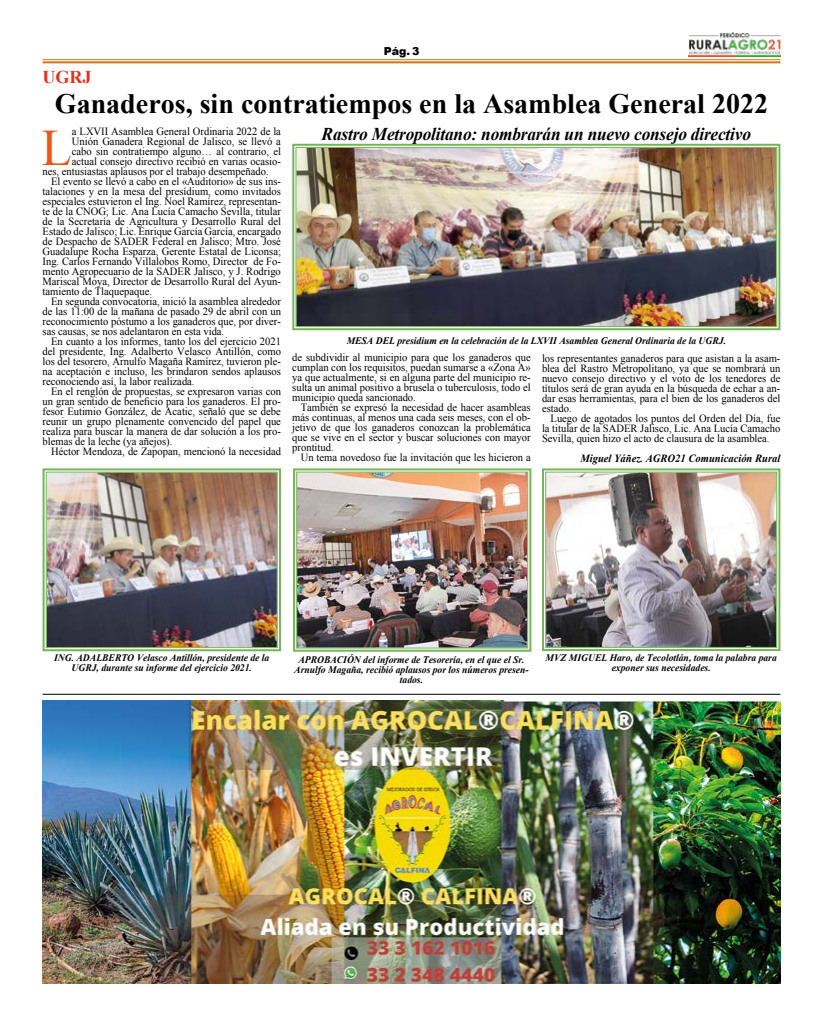
<style>
.page{position:relative;width:823px;height:1012px;background:#fff}
.page>*{position:absolute;margin:0;border:0;box-sizing:border-box;transform-origin:0 0}
.t1{font:51.2px "Times New Roman";color:#ea5813}
.t2{font:700 28px "Times New Roman";color:#000}
.t3{font:italic 700 18px "Times New Roman";letter-spacing:-.01em;color:#000;scale:.96 1}
.t4{font:700 18px "Times New Roman";color:#e6301f}
.t5{font:11px/10px "Times New Roman";color:#000;text-align:justify;scale:.96 1}
.t6{font:italic 700 11px "Times New Roman";color:#000;scale:.96 1}
.t7{font:900 11px "Arial";color:#000}
.t8{font:italic 700 10px/10px "Times New Roman";color:#000;text-align:center;scale:.96 1}
</style>
<div class="page">
<hr style="left:43px;top:59px;width:737px;height:1px;background:#d87211">
<hr style="left:43px;top:61px;width:737px;height:2px;background:#d87211">
<svg style="left:688px;top:56px;width:92px;height:1px"></svg>
<img style="left:688px;top:32px;width:92px;height:24px">
<img style="left:292px;top:143px;width:489px;height:188px">
<div style="left:295px;top:147px;width:481px;height:180px;border:1px solid #75b558"></div>
<hr style="left:43px;top:694px;width:737px;height:1px;background:#000">
<img style="left:43px;top:700px;width:737px;height:283px">
<img style="left:42px;top:468px;width:239px;height:184px">
<div style="left:46px;top:472px;width:231px;height:176px;border:1px solid #75b558"></div>
<img style="left:293px;top:468px;width:239px;height:184px">
<div style="left:296px;top:472px;width:231px;height:176px;border:1px solid #75b558"></div>
<img style="left:542px;top:468px;width:239px;height:184px">
<div style="left:545px;top:472px;width:231px;height:176px;border:1px solid #75b558"></div>
<p class="t7" style="left:383px;top:43px;width:37px">Pág. 3</p>
<h2 class="t2" style="left:55px;top:84px;width:714px">Ganaderos, sin contratiempos en la Asamblea General 2022</h2>
<h1 class="t1" style="left:42px;top:114px;width:32px">L</h1>
<p class="t5" style="left:72px;top:126px;width:219px">a LXVII Asamblea General Ordinaria 2022 de la</p>
<h3 class="t4" style="left:43px;top:64px;width:15px">UGR</h3>
<h3 class="t4" style="left:83px;top:64px;width:10px">J</h3>
<h3 class="t3" style="left:321px;top:121px;width:448px">Rastro Metropolitano: nombrarán un nuevo consejo directivo</h3>
<p class="t5" style="left:72px;top:136px;width:219px">Unión Ganadera Regional de Jalisco, se llevó a</p>
<p class="t5" style="left:72px;top:146px;width:219px">cabo sin contratiempo alguno… al contrario, el</p>
<p class="t5" style="left:72px;top:156px;width:219px">actual consejo directivo recibió en varias ocasio-</p>
<p class="t5" style="left:43px;top:166px;width:237px">nes, entusiastas aplausos por el trabajo desempeñado.</p>
<p class="t5" style="left:51px;top:176px;width:241px">El evento se llevó a cabo en el «Auditorio» de sus ins-</p>
<p class="t5" style="left:43px;top:186px;width:250px">talaciones y en la mesa del presídium, como invitados</p>
<p class="t5" style="left:43px;top:196px;width:250px">especiales estuvieron el Ing. Noel Ramírez, representan-</p>
<p class="t5" style="left:43px;top:206px;width:250px">te de la CNOG; Lic. Ana Lucía Camacho Sevilla, titular</p>
<p class="t5" style="left:43px;top:216px;width:250px">de la Secretaría de Agricultura y Desarrollo Rural del</p>
<p class="t5" style="left:43px;top:226px;width:250px">Estado de Jalisco; Lic. Enrique García García, encargado</p>
<p class="t5" style="left:43px;top:236px;width:250px">de Despacho de SADER Federal en Jalisco; Mtro. José</p>
<p class="t5" style="left:43px;top:246px;width:250px">Guadalupe Rocha Esparza, Gerente Estatal de Liconsa;</p>
<p class="t5" style="left:43px;top:256px;width:250px">Ing. Carlos Fernando Villalobos Romo, Director de Fo-</p>
<p class="t5" style="left:43px;top:266px;width:250px">mento Agropecuario de la SADER Jalisco, y J. Rodrigo</p>
<p class="t5" style="left:43px;top:276px;width:250px">Mariscal Moya, Director de Desarrollo Rural del Ayun-</p>
<p class="t5" style="left:43px;top:286px;width:115px">tamiento de Tlaquepaque.</p>
<p class="t5" style="left:51px;top:296px;width:241px">En segunda convocatoria, inició la asamblea alrededor</p>
<p class="t5" style="left:43px;top:306px;width:250px">de las 11:00 de la mañana de pasado 29 de abril con un</p>
<p class="t5" style="left:43px;top:316px;width:250px">reconocimiento póstumo a los ganaderos que, por diver-</p>
<p class="t5" style="left:43px;top:326px;width:191px">sas causas, se nos adelantaron en esta vida.</p>
<p class="t5" style="left:51px;top:336px;width:241px">En cuanto a los informes, tanto los del ejercicio 2021</p>
<p class="t5" style="left:43px;top:346px;width:250px">del presidente, Ing. Adalberto Velasco Antillón, como</p>
<p class="t5" style="left:43px;top:356px;width:250px">los del tesorero, Arnulfo Magaña Ramírez, tuvieron ple-</p>
<p class="t5" style="left:43px;top:366px;width:250px">na aceptación e incluso, les brindaron sendos aplausos</p>
<p class="t5" style="left:43px;top:376px;width:160px">reconociendo así, la labor realizada.</p>
<p class="t5" style="left:51px;top:386px;width:241px">En el renglón de propuestas, se expresaron varias con</p>
<p class="t5" style="left:43px;top:396px;width:250px">un gran sentido de beneficio para los ganaderos. El pro-</p>
<p class="t5" style="left:43px;top:406px;width:250px">fesor Eutimio González, de Acatic, señaló que se debe</p>
<p class="t5" style="left:43px;top:416px;width:250px">reunir un grupo plenamente convencido del papel que</p>
<p class="t5" style="left:43px;top:426px;width:250px">realiza para buscar la manera de dar solución a los pro-</p>
<p class="t5" style="left:43px;top:436px;width:137px">blemas de la leche (ya añejos).</p>
<p class="t5" style="left:51px;top:446px;width:241px">Héctor Mendoza, de Zapopan, mencionó la necesidad</p>
<p class="t8" style="left:346px;top:336px;width:396px">MESA DEL presidium en la celebración de la LXVII Asamblea General Ordinaria de la UGRJ.</p>
<p class="t5" style="left:292px;top:352px;width:250px">de subdividir al municipio para que los ganaderos que cumplan con los requisitos, puedan sumarse a «Zona A» ya que actualmente, si en alguna parte del municipio re&shy;sulta un animal positivo a brusela o tuberculosis, todo el municipio queda sancionado.</p>
<p class="t5" style="left:292px;top:402px;width:250px;text-indent:9px">También se expresó la necesidad de hacer asambleas más continuas, al menos una cada seis meses, con el ob&shy;jetivo de que los ganaderos conozcan la problemática que se vive en el sector y buscar soluciones con mayor prontitud.</p>
<p class="t5" style="left:300px;top:452px;width:241px">Un tema novedoso fue la invitación que les hicieron a</p>
<p class="t5" style="left:541px;top:353px;width:250px">los representantes ganaderos para que asistan a la asam&shy;blea del Rastro Metropolitano, ya que se nombrará un nuevo consejo directivo y el voto de los tenedores de títulos será de gran ayuda en la búsqueda de echar a an&shy;dar esas herramientas, para el bien de los ganaderos del estado.</p>
<p class="t5" style="left:541px;top:413px;width:250px;text-indent:9px">Luego de agotados los puntos del Orden del Día, fue la titular de la SADER Jalisco, Lic. Ana Lucía Camacho Sevilla, quien hizo el acto de clausura de la asamblea.</p>
<p class="t6" style="left:580px;top:450px;width:210px">Miguel Yáñez. AGRO21 Comunicación Rural</p>
<p class="t8" style="left:54px;top:653px;width:225px">ING. ADALBERTO Velasco Antillón, presidente de la<br>UGRJ, durante su informe del ejercicio 2021.</p>
<p class="t8" style="left:294px;top:655px;width:245px">APROBACIÓN del informe de Tesorería, en el que el Sr.<br>Arnulfo Magaña, recibió aplausos por los números presen&shy;tados.</p>
<p class="t8" style="left:545px;top:653px;width:242px">MVZ MIGUEL Haro, de Tecolotlán, toma la palabra para exponer sus necesidades.</p>
</div>
